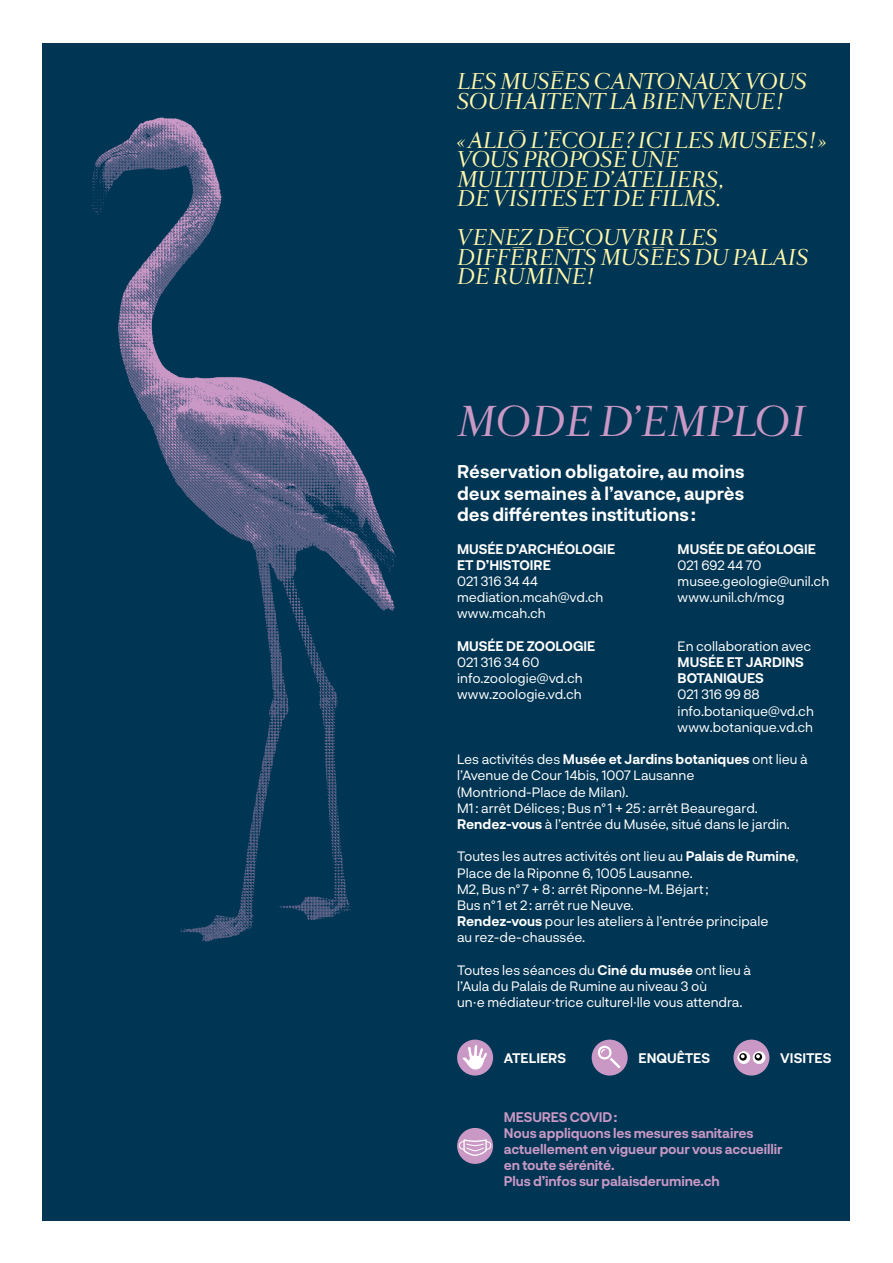
<style>
.page{position:relative;width:893px;height:1263px;background:#fff}
.page>*{position:absolute;margin:0;border:0;box-sizing:border-box;transform-origin:0 0}
.t1{font:36.9px "Romain Rumine Titre";color:#ca98c5}
.t2{font:19.5px/19.5px "Romain Rumine Titre";color:#fff7ab}
.t3{font:700 18px/21.6px "Neurial Grotesk";color:#fff;text-align:justify}
.t4{font:13.5px/16.2px "Neurial Grotesk";color:#fff}
.t5{font:700 13.5px/16.2px "Neurial Grotesk";letter-spacing:-.01em;color:#ca98c5}
.t6{font:700 13.5px "Neurial Grotesk";color:#fff}
.s1{font-weight:700}
</style>
<div class="page">
<div style="left:43px;top:43px;width:807px;height:1177px;background:#003553"></div>
<div style="left:457px;top:1039px;width:36px;height:36px;background:#ca98c5;border-radius:50%"></div>
<svg style="left:461px;top:1043px;width:27px;height:28px"></svg>
<div style="left:733px;top:1039px;width:36px;height:36px;background:#ca98c5;border-radius:50%"></div>
<svg style="left:737px;top:1051px;width:13px;height:13px"></svg>
<svg style="left:739px;top:1053px;width:8px;height:7px"></svg>
<svg style="left:741px;top:1054px;width:4px;height:4px"></svg>
<svg style="left:753px;top:1051px;width:12px;height:13px"></svg>
<svg style="left:755px;top:1053px;width:7px;height:7px"></svg>
<svg style="left:756px;top:1054px;width:4px;height:4px"></svg>
<div style="left:592px;top:1039px;width:36px;height:36px;background:#ca98c5;border-radius:50%"></div>
<svg style="left:595px;top:1043px;width:25px;height:25px"></svg>
<div style="left:457px;top:1128px;width:36px;height:36px;background:#ca98c5;border-radius:50%"></div>
<svg style="left:458px;top:1139px;width:34px;height:18px"></svg>
<img style="left:92px;top:117px;width:304px;height:825px">
<h2 class="t2" style="left:457px;top:73px;width:351px">LES MUSÉES CANTONAUX VOUS<br>SOUHAITENT LA BIENVENUE!</h2>
<h2 class="t2" style="left:457px;top:131px;width:370px">«ALLÔ L’ÉCOLE? ICI LES MUSÉES! »<br>VOUS PROPOSE UNE<br>MULTITUDE D’ATELIERS,<br>DE VISITES ET DE FILMS.</h2>
<h2 class="t2" style="left:457px;top:229px;width:353px">VENEZ DÉCOUVRIR LES<br>DIFFÉRENTS MUSÉES DU PALAIS<br>DE RUMINE!</h2>
<h1 class="t1" style="left:457px;top:402px;width:351px">MODE D’EMPLOI</h1>
<h3 class="t3" style="left:457px;top:460px;width:289px">Réservation obligatoire, au moins deux semaines à l’avance, auprès des différentes institutions:</h3>
<p class="t6" style="left:457px;top:539px;width:160px">MUSÉE D’ARCHÉOLOGIE</p>
<p class="t6" style="left:678px;top:539px;width:140px">MUSÉE DE GÉOLOGIE</p>
<p class="t6" style="left:457px;top:555px;width:95px">ET D’HISTOIRE</p>
<p class="t4" style="left:678px;top:556px;width:85px">021 692 44 70</p>
<p class="t4" style="left:457px;top:572px;width:82px">021 316 34 44</p>
<p class="t4" style="left:678px;top:572px;width:153px">musee.geologie@unil.ch</p>
<p class="t4" style="left:457px;top:589px;width:148px">mediation.mcah@vd.ch</p>
<p class="t4" style="left:678px;top:589px;width:109px">www.unil.ch/mcg</p>
<p class="t4" style="left:457px;top:605px;width:90px">www.mcah.ch</p>
<p class="t6" style="left:457px;top:636px;width:140px">MUSÉE DE ZOOLOGIE</p>
<p class="t4" style="left:678px;top:637px;width:135px">En collaboration avec</p>
<p class="t4" style="left:457px;top:653px;width:84px">021 316 34 60</p>
<p class="t6" style="left:678px;top:652px;width:128px">MUSÉE ET JARDINS</p>
<p class="t4" style="left:457px;top:670px;width:127px">info.zoologie@vd.ch</p>
<p class="t6" style="left:678px;top:668px;width:88px">BOTANIQUES</p>
<p class="t4" style="left:457px;top:686px;width:126px">www.zoologie.vd.ch</p>
<p class="t4" style="left:678px;top:686px;width:138px">021 316 99 88 info.botanique@vd.ch www.botanique.vd.ch</p>
<p class="t4" style="left:457px;top:751px;width:352px">Les activités des <span class="s1">Musée et Jardins botaniques</span> ont lieu à l’Avenue de Cour 14bis, 1007 Lausanne<br>(Montriond-Place de Milan).<br>M1: arrêt Délices; Bus n°1 + 25: arrêt Beauregard.<br><span class="s1">Rendez-vous</span> à l’entrée du Musée, situé dans le jardin.</p>
<p class="t4" style="left:457px;top:848px;width:343px">Toutes les autres activités ont lieu au <span class="s1">Palais de Rumine</span>, Place de la Riponne 6, 1005 Lausanne.<br>M2, Bus n° 7 + 8: arrêt Riponne-M. Béjart;<br>Bus n°1 et 2: arrêt rue Neuve.<br><span class="s1">Rendez-vous</span> pour les ateliers à l’entrée principale<br>au rez-de-chaussée.</p>
<p class="t4" style="left:457px;top:961px;width:295px">Toutes les séances du <span class="s1">Ciné du musée</span> ont lieu à l’Aula du Palais de Rumine au niveau 3 où<br>un·e médiateur·trice culturel·lle vous attendra.</p>
<p class="t6" style="left:638px;top:1048px;width:73px">ENQUÊTES</p>
<p class="t6" style="left:504px;top:1048px;width:64px">ATELIERS</p>
<p class="t6" style="left:780px;top:1048px;width:53px">VISITES</p>
<p class="t5" style="left:504px;top:1108px;width:280px">MESURES COVID:<br>Nous appliquons les mesures sanitaires actuellement en vigueur pour vous accueillir en toute sérénité.<br>Plus d’infos sur palaisderumine.ch</p>
</div>
